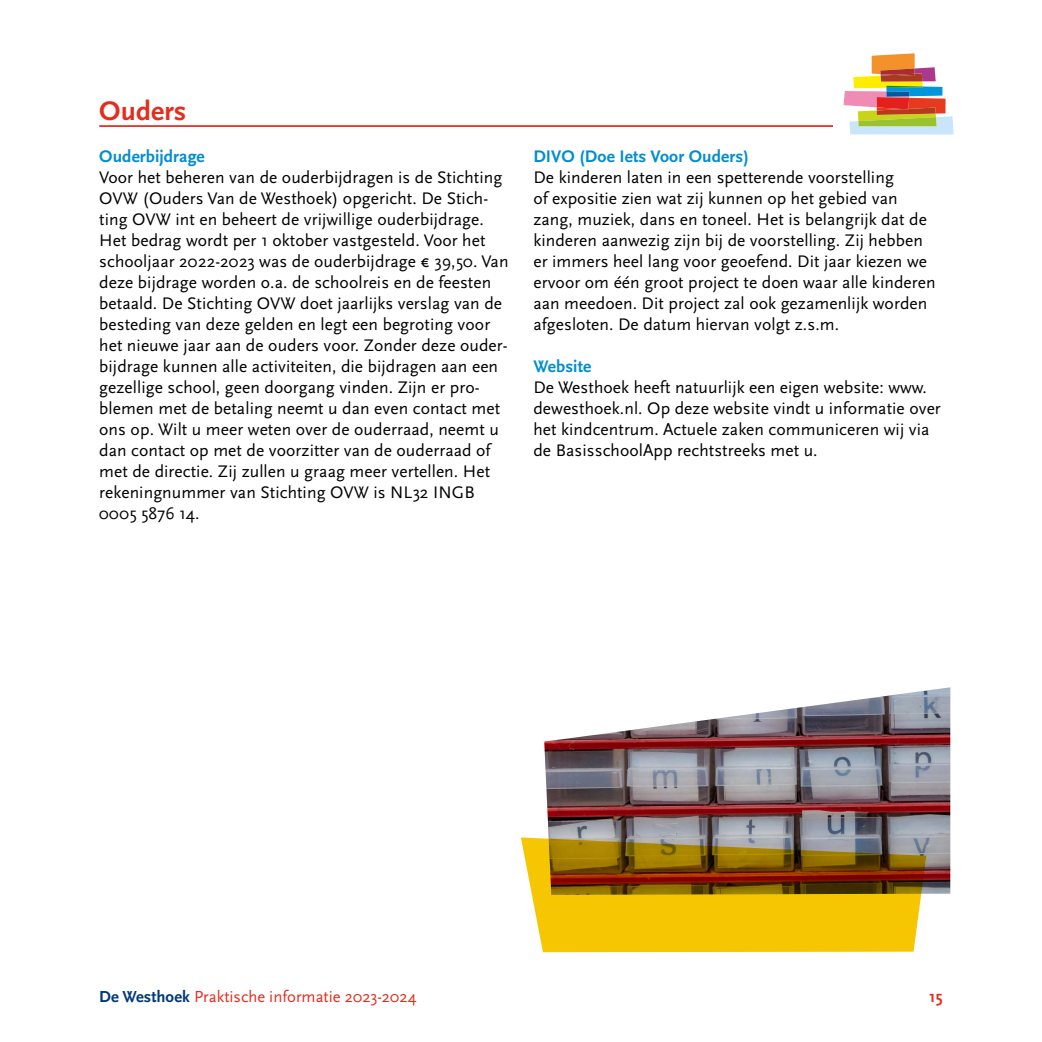
<style>
.page{position:relative;width:1042px;height:1042px;background:#fff}
.page>*{position:absolute;margin:0;border:0;box-sizing:border-box;transform-origin:0 0}
.t1{font:700 28px "Scala Sans Pro";letter-spacing:.005em;color:#e32e1e}
.t2{font:17.5px/21px "Scala Sans Pro";letter-spacing:.005em;color:#000}
.t3{font:700 17.5px "Scala Sans Pro";letter-spacing:.005em;color:#008dcf}
.t4{font:16.62px "Scala Sans Pro";color:#e32e1e}
.t5{font:700 16.62px "Scala Sans Pro";color:#e32e1e}
.s1{font-weight:700;color:#003878}
</style>
<div class="page">
<hr style="left:99px;top:125px;width:734px;height:2px;background:#e32e1e">
<img style="left:544px;top:687px;width:406px;height:207px">
<svg style="left:521px;top:837px;width:405px;height:115px;background:#c19618"></svg>
<svg style="left:843px;top:53px;width:110px;height:82px"></svg>
<h1 class="t1" style="left:99px;top:95px;width:89px">Ouders</h1>
<p class="t3" style="left:99px;top:146px;width:107px">Ouderbijdrage</p>
<p class="t2" style="left:99px;top:167px;width:411px">Voor het beheren van de ouderbijdragen is de Stichting OVW (Ouders Van de Westhoek) opgericht. De Stich&shy;ting OVW int en beheert de vrijwillige ouderbijdrage.<br>Het bedrag wordt per 1 oktober vastgesteld. Voor het schooljaar 2022-2023 was de ouderbijdrage € 39,50. Van deze bijdrage worden o.a. de schoolreis en de feesten betaald. De Stichting OVW doet jaarlijks verslag van de besteding van deze gelden en legt een begroting voor het nieuwe jaar aan de ouders voor. Zonder deze ouder&shy;bijdrage kunnen alle activiteiten, die bijdragen aan een gezellige school, geen doorgang vinden. Zijn er pro&shy;blemen met de betaling neemt u dan even contact met ons op. Wilt u meer weten over de ouderraad, neemt u dan contact op met de voorzitter van de ouderraad of met de directie. Zij zullen u graag meer vertellen. Het rekeningnummer van Stichting OVW is NL32 INGB 0005 5876 14.</p>
<p class="t3" style="left:533px;top:146px;width:217px">DIVO (Doe Iets Voor Ouders)</p>
<p class="t2" style="left:533px;top:167px;width:404px">De kinderen laten in een spetterende voorstelling<br>of expositie zien wat zij kunnen op het gebied van zang, muziek, dans en toneel. Het is belangrijk dat de kinderen aanwezig zijn bij de voorstelling. Zij hebben er immers heel lang voor geoefend. Dit jaar kiezen we ervoor om één groot project te doen waar alle kinderen aan meedoen. Dit project zal ook gezamenlijk worden afgesloten. De datum hiervan volgt z.s.m.</p>
<p class="t3" style="left:533px;top:356px;width:59px">Website</p>
<p class="t2" style="left:533px;top:377px;width:409px">De Westhoek heeft natuurlijk een eigen website: www. dewesthoek.nl. Op deze website vindt u informatie over het kindcentrum. Actuele zaken communiceren wij via de BasisschoolApp rechtstreeks met u.</p>
<p class="t4" style="left:99px;top:987px;width:319px"><span class="s1">De Westhoek</span> Praktische informatie 2023-2024</p>
<p class="t5" style="left:929px;top:987px;width:15px">15</p>
</div>
